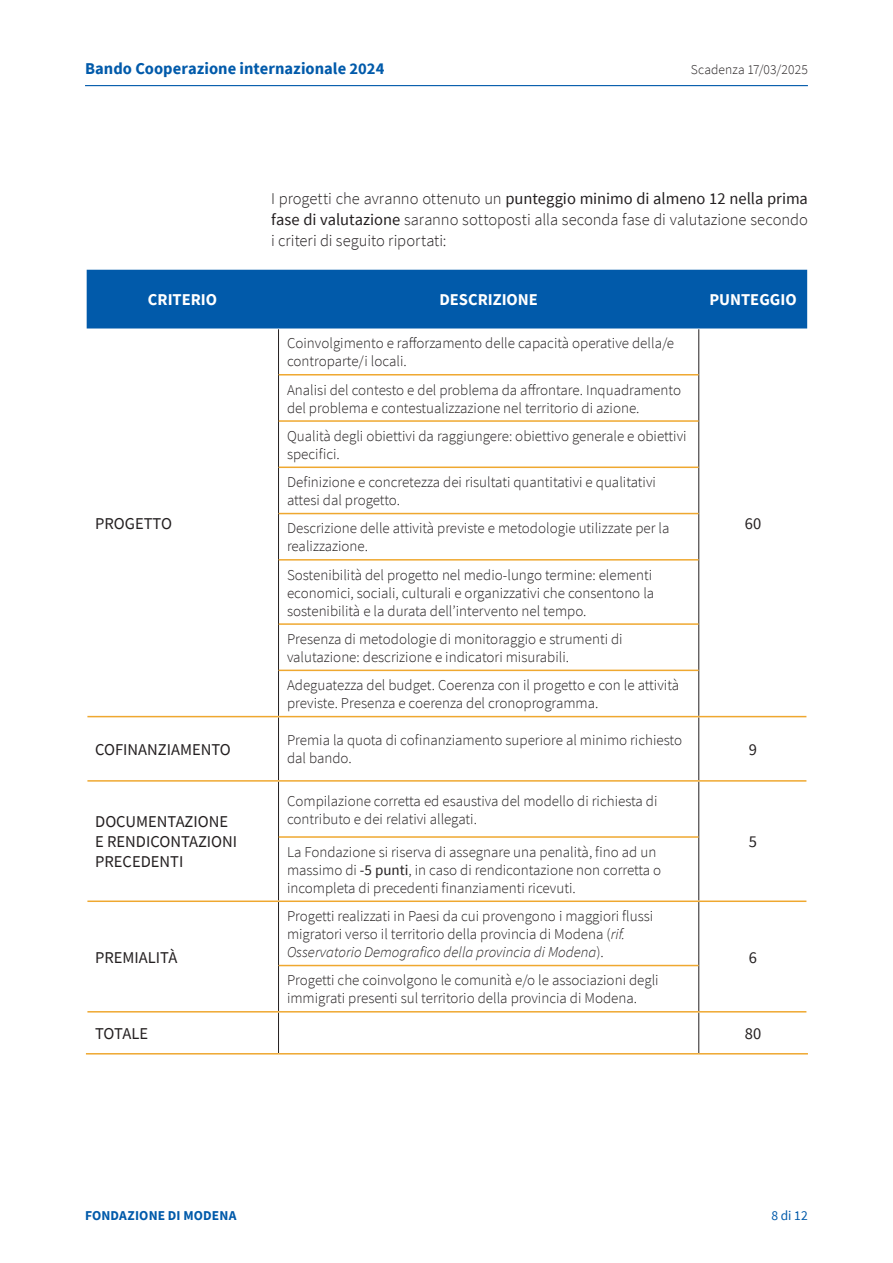
<style>
.page{position:relative;width:893px;height:1263px;background:#fff}
.page>*{position:absolute;margin:0;border:0;box-sizing:border-box;transform-origin:0 0}
.Paragrafo{font:300 16.5px/21px "Source Sans Pro";color:#231f20;text-align:justify}
.text_tabella{font:16.5px/19.8px "Source Sans Pro";color:#231f20}
.t1{font:700 16.5px "Source Sans Pro";letter-spacing:.005em;color:#015aaa}
.t2{font:700 16.5px "Source Sans Pro";color:#fff}
.text_tabella-2{font:300 15px/18px "Source Sans Pro";color:#231f20}
.t3{font:300 13.5px "Source Sans Pro";letter-spacing:.01em;color:#231f20}
.t4{font:700 13.5px "Source Sans Pro";letter-spacing:.01em;color:#015aaa}
.t5{font:13.5px "Source Sans Pro";color:#015aaa}
.s1{font-weight:400}
.s2{font-style:italic}
</style>
<div class="page">
<hr style="left:85px;top:85px;width:723px;height:1px;background:#015aaa">
<div style="left:87px;top:270px;width:720px;height:58px;background:#015aaa"></div>
<hr style="left:278px;top:329px;width:1px;height:46px;background:#231f20">
<hr style="left:698px;top:329px;width:1px;height:46px;background:#231f20">
<hr style="left:278px;top:375px;width:1px;height:46px;background:#231f20">
<hr style="left:698px;top:375px;width:1px;height:46px;background:#231f20">
<hr style="left:278px;top:421px;width:1px;height:46px;background:#231f20">
<hr style="left:698px;top:421px;width:1px;height:46px;background:#231f20">
<hr style="left:278px;top:467px;width:1px;height:46px;background:#231f20">
<hr style="left:698px;top:467px;width:1px;height:46px;background:#231f20">
<hr style="left:278px;top:513px;width:1px;height:47px;background:#231f20">
<hr style="left:698px;top:513px;width:1px;height:47px;background:#231f20">
<hr style="left:278px;top:560px;width:1px;height:64px;background:#231f20">
<hr style="left:698px;top:560px;width:1px;height:64px;background:#231f20">
<hr style="left:278px;top:624px;width:1px;height:46px;background:#231f20">
<hr style="left:698px;top:624px;width:1px;height:46px;background:#231f20">
<hr style="left:278px;top:670px;width:1px;height:46px;background:#231f20">
<hr style="left:698px;top:670px;width:1px;height:46px;background:#231f20">
<hr style="left:278px;top:717px;width:1px;height:63px;background:#231f20">
<hr style="left:698px;top:717px;width:1px;height:63px;background:#231f20">
<hr style="left:278px;top:782px;width:1px;height:55px;background:#231f20">
<hr style="left:698px;top:782px;width:1px;height:55px;background:#231f20">
<hr style="left:278px;top:837px;width:1px;height:63px;background:#231f20">
<hr style="left:698px;top:837px;width:1px;height:63px;background:#231f20">
<hr style="left:278px;top:902px;width:1px;height:63px;background:#231f20">
<hr style="left:698px;top:902px;width:1px;height:63px;background:#231f20">
<hr style="left:278px;top:965px;width:1px;height:46px;background:#231f20">
<hr style="left:698px;top:965px;width:1px;height:46px;background:#231f20">
<hr style="left:278px;top:1012px;width:1px;height:41px;background:#231f20">
<hr style="left:698px;top:1012px;width:1px;height:41px;background:#231f20">
<hr style="left:279px;top:374px;width:420px;height:1px;background:#efa830">
<hr style="left:279px;top:420px;width:420px;height:2px;background:#efa830">
<hr style="left:279px;top:466px;width:420px;height:2px;background:#efa830">
<hr style="left:279px;top:513px;width:420px;height:1px;background:#efa830">
<hr style="left:279px;top:559px;width:420px;height:2px;background:#efa830">
<hr style="left:279px;top:623px;width:420px;height:2px;background:#efa830">
<hr style="left:279px;top:670px;width:420px;height:1px;background:#efa830">
<hr style="left:87px;top:716px;width:192px;height:1px;background:#efa830">
<hr style="left:279px;top:716px;width:420px;height:1px;background:#efa830">
<hr style="left:699px;top:716px;width:107px;height:1px;background:#efa830">
<hr style="left:87px;top:780px;width:192px;height:2px;background:#efa830">
<hr style="left:279px;top:780px;width:420px;height:2px;background:#efa830">
<hr style="left:699px;top:780px;width:107px;height:2px;background:#efa830">
<hr style="left:279px;top:836px;width:420px;height:2px;background:#efa830">
<hr style="left:87px;top:900px;width:192px;height:2px;background:#efa830">
<hr style="left:279px;top:900px;width:420px;height:2px;background:#efa830">
<hr style="left:699px;top:900px;width:107px;height:2px;background:#efa830">
<hr style="left:279px;top:965px;width:420px;height:1px;background:#efa830">
<hr style="left:87px;top:1011px;width:192px;height:1px;background:#efa830">
<hr style="left:279px;top:1011px;width:420px;height:1px;background:#efa830">
<hr style="left:699px;top:1011px;width:107px;height:1px;background:#efa830">
<hr style="left:86px;top:1053px;width:193px;height:1px;background:#efa830">
<hr style="left:279px;top:1053px;width:420px;height:1px;background:#efa830">
<hr style="left:699px;top:1053px;width:109px;height:1px;background:#efa830">
<p class="t1" style="left:85px;top:58px;width:301px">Bando Cooperazione internazionale 2024</p>
<p class="t3" style="left:691px;top:62px;width:119px">Scadenza 17/03/2025</p>
<p class="Paragrafo" style="left:271px;top:188px;width:538px">I progetti che avranno ottenuto un <span class="s1">punteggio minimo di almeno 12 nella prima fase di valutazione</span> saranno sottoposti alla seconda fase di valutazione secondo i criteri di seguito riportati:</p>
<p class="t2" style="left:148px;top:289px;width:71px">CRITERIO</p>
<p class="t2" style="left:439px;top:289px;width:100px">DESCRIZIONE</p>
<p class="t2" style="left:709px;top:289px;width:89px">PUNTEGGIO</p>
<p class="text_tabella" style="left:95px;top:513px;width:78px">PROGETTO</p>
<p class="text_tabella-2" style="left:287px;top:334px;width:388px">Coinvolgimento e rafforzamento delle capacità operative della/e controparte/i locali.</p>
<p class="text_tabella-2" style="left:287px;top:381px;width:395px">Analisi del contesto e del problema da affrontare. Inquadramento del problema e contestualizzazione nel territorio di azione.</p>
<p class="text_tabella-2" style="left:287px;top:427px;width:401px">Qualità degli obiettivi da raggiungere: obiettivo generale e obiettivi specifici.</p>
<p class="text_tabella-2" style="left:287px;top:473px;width:370px">Definizione e concretezza dei risultati quantitativi e qualitativi attesi dal progetto.</p>
<p class="text_tabella-2" style="left:287px;top:519px;width:384px">Descrizione delle attività previste e metodologie utilizzate per la realizzazione.</p>
<p class="text_tabella-2" style="left:287px;top:566px;width:369px">Sostenibilità del progetto nel medio-lungo termine: elementi economici, sociali, culturali e organizzativi che consentono la sostenibilità e la durata dell’intervento nel tempo.</p>
<p class="text_tabella-2" style="left:287px;top:630px;width:337px">Presenza di metodologie di monitoraggio e strumenti di valutazione: descrizione e indicatori misurabili.</p>
<p class="text_tabella-2" style="left:287px;top:676px;width:393px">Adeguatezza del budget. Coerenza con il progetto e con le attività previste. Presenza e coerenza del cronoprogramma.</p>
<p class="text_tabella" style="left:745px;top:513px;width:18px">60</p>
<p class="text_tabella" style="left:95px;top:739px;width:137px">COFINANZIAMENTO</p>
<p class="text_tabella-2" style="left:287px;top:731px;width:396px">Premia la quota di cofinanziamento superiore al minimo richiesto dal bando.</p>
<p class="text_tabella" style="left:749px;top:739px;width:10px">9</p>
<p class="text_tabella" style="left:95px;top:812px;width:144px">DOCUMENTAZIONE<br>E RENDICONTAZIONI<br>PRECEDENTI</p>
<p class="text_tabella" style="left:95px;top:947px;width:84px">PREMIALITÀ</p>
<p class="text_tabella-2" style="left:287px;top:792px;width:372px">Compilazione corretta ed esaustiva del modello di richiesta di contributo e dei relativi allegati.</p>
<p class="text_tabella-2" style="left:287px;top:843px;width:376px">La Fondazione si riserva di assegnare una penalità, fino ad un massimo di <span class="s1">-5 punti</span>, in caso di rendicontazione non corretta o incompleta di precedenti finanziamenti ricevuti.</p>
<p class="text_tabella-2" style="left:287px;top:907px;width:368px">Progetti realizzati in Paesi da cui provengono i maggiori flussi migratori verso il territorio della provincia di Modena (<span class="s2">rif.<br>Osservatorio Demografico della provincia di Modena</span>).</p>
<p class="text_tabella-2" style="left:287px;top:971px;width:373px">Progetti che coinvolgono le comunità e/o le associazioni degli immigrati presenti sul territorio della provincia di Modena.</p>
<p class="text_tabella" style="left:749px;top:832px;width:10px">5</p>
<p class="text_tabella" style="left:749px;top:947px;width:10px">6</p>
<p class="text_tabella" style="left:95px;top:1023px;width:54px">TOTALE</p>
<p class="text_tabella" style="left:745px;top:1023px;width:18px">80</p>
<p class="t4" style="left:85px;top:1207px;width:153px">FONDAZIONE DI MODENA</p>
<p class="t5" style="left:771px;top:1207px;width:38px">8 di 12</p>
</div>
